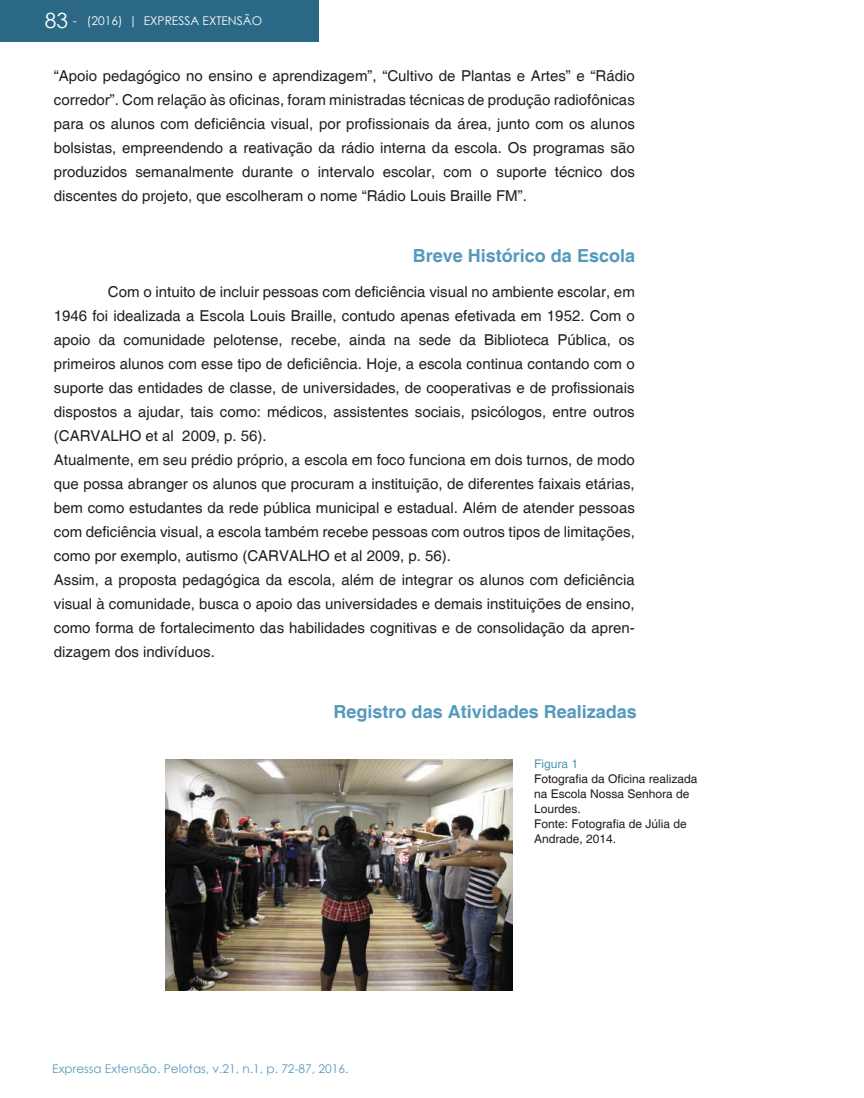
<style>
.page{position:relative;width:864px;height:1098px;background:#fff}
.page>*{position:absolute;margin:0;border:0;box-sizing:border-box;transform-origin:0 0}
.t1{font:700 18px "Helvetica";color:#59b}
.t2{font:15px/24px "Helvetica";color:#231f20;text-align:justify}
.t3{font:12px/15px "Helvetica";color:#231f20}
.t4{font:12px "Century Gothic";color:#59b}
.t5{font:12px "Century Gothic";color:#fff}
.t6{font:12px "Helvetica";color:#5698b9}
.s1{font-size:21px}
</style>
<div class="page">
<div style="left:0;top:0;width:318px;height:41px;background:#2a6885"></div>
<img style="left:166px;top:759px;width:346px;height:231px">
<p class="t5" style="left:45px;top:12px;width:219px"><span class="s1">83</span> - (2016) | EXPRESSA EXTENSÃO</p>
<p class="t2" style="left:54px;top:64px;width:582px">“Apoio pedagógico no ensino e aprendizagem”, “Cultivo de Plantas e Artes” e “Rádio corredor”. Com relação às oficinas, foram ministradas técnicas de produção radiofônicas para os alunos com deficiência visual, por profissionais da área, junto com os alunos bolsistas, empreendendo a reativação da rádio interna da escola. Os programas são produzidos semanalmente durante o intervalo escolar, com o suporte técnico dos discentes do projeto, que escolheram o nome “Rádio Louis Braille FM”.</p>
<p class="t1" style="left:412px;top:244px;width:224px">Breve Histórico da Escola</p>
<p class="t2" style="left:54px;top:280px;width:582px;text-align:left;text-indent:54px">Com o intuito de incluir pessoas com deficiência visual no ambiente escolar, em 1946 foi idealizada a Escola Louis Braille, contudo apenas efetivada em 1952. Com o apoio da comunidade pelotense, recebe, ainda na sede da Biblioteca Pública, os primeiros alunos com esse tipo de deficiência. Hoje, a escola continua contando com o suporte das entidades de classe, de universidades, de cooperativas e de profissionais dispostos a ajudar, tais como: médicos, assistentes sociais, psicólogos, entre outros (CARVALHO et al 2009, p. 56).<br>Atualmente, em seu prédio próprio, a escola em foco funciona em dois turnos, de modo que possa abranger os alunos que procuram a instituição, de diferentes faixais etárias, bem como estudantes da rede pública municipal e estadual. Além de atender pessoas com deficiência visual, a escola também recebe pessoas com outros tipos de limitações, como por exemplo, autismo (CARVALHO et al 2009, p. 56).<br>Assim, a proposta pedagógica da escola, além de integrar os alunos com deficiência visual à comunidade, busca o apoio das universidades e demais instituições de ensino, como forma de fortalecimento das habilidades cognitivas e de consolidação da apren&shy;dizagem dos indivíduos.</p>
<p class="t1" style="left:333px;top:700px;width:305px">Registro das Atividades Realizadas</p>
<p class="t6" style="left:534px;top:756px;width:46px">Figura 1</p>
<p class="t3" style="left:534px;top:771px;width:165px">Fotografia da Oficina realizada na Escola Nossa Senhora de<br>Lourdes.<br>Fonte: Fotografia de Júlia de<br>Andrade, 2014.</p>
<p class="t4" style="left:52px;top:1059px;width:297px">Expressa Extensão. Pelotas, v.21, n.1, p. 72-87, 2016.</p>
</div>
